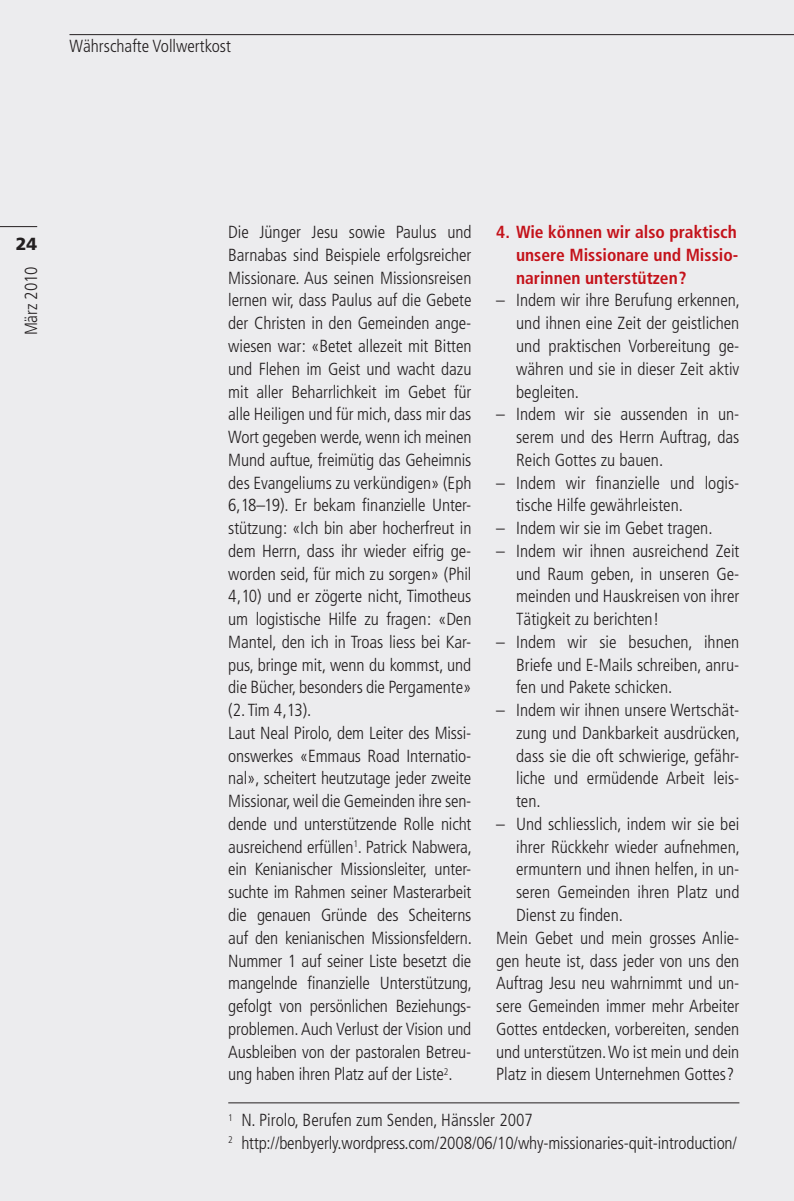
<style>
.page{position:relative;width:794px;height:1201px;background:#fff}
.page>*{position:absolute;margin:0;border:0;box-sizing:border-box;transform-origin:0 0}
.t1{font:300 condensed 17.5px/22.8px "Frutiger LT";letter-spacing:-.005em;color:#231f20}
.t2{font:700 condensed 17.5px/22.8px "Frutiger LT";color:#c4121a;text-align:justify}
.t3{font:900 17.5px "Frutiger LT";color:#231f20}
</style>
<div class="page">
<div style="left:0;top:0;width:794px;height:1200px;background:#ececee"></div>
<hr style="left:69px;top:34px;width:725px;height:1px;background:#231f20">
<hr style="left:0;top:226px;width:37px;height:1px;background:#231f20">
<hr style="left:228px;top:1102px;width:511px;height:1px;background:#231f20">
<p class="t1" style="left:69px;top:35px;width:163px">Währschafte Vollwertkost</p>
<p class="t3" style="left:16px;top:233px;width:23px">24</p>
<p class="t1" style="left:20px;top:335px;width:70px;rotate:-90deg">März 2010</p>
<p class="t1" style="left:228px;top:221px;width:245px">Die Jünger Jesu sowie Paulus und Barnabas sind Beispiele erfolgsreicher Missionare. Aus seinen Missionsreisen lernen wir, dass Paulus auf die Gebete der Christen in den Gemeinden ange&shy;wiesen war: «Betet allezeit mit Bitten und Flehen im Geist und wacht dazu mit aller Beharrlichkeit im Gebet für alle Heiligen und für mich, dass mir das Wort gegeben werde, wenn ich meinen Mund auftue, freimütig das Geheimnis des Evangeliums zu verkündigen» (Eph 6,18–19). Er bekam finanzielle Unter&shy;stützung: «Ich bin aber hocherfreut in dem Herrn, dass ihr wieder eifrig ge&shy;worden seid, für mich zu sorgen» (Phil 4,10) und er zögerte nicht, Timotheus um logistische Hilfe zu fragen: «Den Mantel, den ich in Troas liess bei Kar&shy;pus, bringe mit, wenn du kommst, und die Bücher, besonders die Pergamente» (2. Tim 4,13).<br>Laut Neal Pirolo, dem Leiter des Missi&shy;onswerkes «Emmaus Road Internatio&shy;nal», scheitert heutzutage jeder zweite Missionar, weil die Gemeinden ihre sen&shy;dende und unterstützende Rolle nicht ausreichend erfüllen<sup>1</sup>. Patrick Nabwera, ein Kenianischer Missionsleiter, unter&shy;suchte im Rahmen seiner Masterarbeit die genauen Gründe des Scheiterns auf den kenianischen Missionsfeldern.<br>Nummer 1 auf seiner Liste besetzt die mangelnde finanzielle Unterstützung, gefolgt von persönlichen Beziehungs&shy;problemen. Auch Verlust der Vision und Ausbleiben von der pastoralen Betreu&shy;ung haben ihren Platz auf der Liste<sup>2</sup>.</p>
<p class="t2" style="left:516px;top:221px;width:224px;text-indent:-20px">4. Wie können wir also praktisch unsere Missionare und Missio&shy;narinnen unterstützen?</p>
<p class="t1" style="left:516px;top:289px;width:225px;text-align:justify;text-indent:-20px">– Indem wir ihre Berufung erkennen, und ihnen eine Zeit der geistlichen und praktischen Vorbereitung ge&shy;währen und sie in dieser Zeit aktiv begleiten.</p>
<p class="t1" style="left:516px;top:403px;width:225px;text-align:justify;text-indent:-20px">– Indem wir sie aussenden in un&shy;serem und des Herrn Auftrag, das Reich Gottes zu bauen.</p>
<p class="t1" style="left:516px;top:471px;width:223px;text-indent:-20px">– Indem wir finanzielle und logis&shy;tische Hilfe gewährleisten.</p>
<p class="t1" style="left:496px;top:517px;width:218px">– Indem wir sie im Gebet tragen.</p>
<p class="t1" style="left:516px;top:539px;width:225px;text-align:justify;text-indent:-20px">– Indem wir ihnen ausreichend Zeit und Raum geben, in unseren Ge&shy;meinden und Hauskreisen von ihrer Tätigkeit zu berichten!</p>
<p class="t1" style="left:516px;top:630px;width:225px;text-align:justify;text-indent:-20px">– Indem wir sie besuchen, ihnen Briefe und E-Mails schreiben, anru&shy;fen und Pakete schicken.</p>
<p class="t1" style="left:516px;top:699px;width:225px;text-indent:-20px">– Indem wir ihnen unsere Wertschät&shy;zung und Dankbarkeit ausdrücken, dass sie die oft schwierige, gefähr&shy;liche und ermüdende Arbeit leis&shy;ten.</p>
<p class="t1" style="left:496px;top:812px;width:245px">– Und schliesslich, indem wir sie bei</p>
<p class="t1" style="left:516px;top:835px;width:225px">ihrer Rückkehr wieder aufnehmen,</p>
<p class="t1" style="left:516px;top:858px;width:225px">ermuntern und ihnen helfen, in un-</p>
<p class="t1" style="left:516px;top:881px;width:225px">seren Gemeinden ihren Platz und</p>
<p class="t1" style="left:516px;top:903px;width:108px">Dienst zu finden.</p>
<p class="t1" style="left:496px;top:926px;width:245px">Mein Gebet und mein grosses Anlie-</p>
<p class="t1" style="left:496px;top:949px;width:245px">gen heute ist, dass jeder von uns den</p>
<p class="t1" style="left:496px;top:972px;width:245px">Auftrag Jesu neu wahrnimmt und un-</p>
<p class="t1" style="left:496px;top:994px;width:245px">sere Gemeinden immer mehr Arbeiter</p>
<p class="t1" style="left:496px;top:1017px;width:245px">Gottes entdecken, vorbereiten, senden</p>
<p class="t1" style="left:496px;top:1040px;width:245px">und unterstützen. Wo ist mein und dein</p>
<p class="t1" style="left:496px;top:1063px;width:239px">Platz in diesem Unternehmen Gottes?</p>
<p class="t1" style="left:228px;top:1108px;width:510px"><sup>1</sup> N. Pirolo, Berufen zum Senden, Hänssler 2007<br><sup>2</sup> http://benbyerly.wordpress.com/2008/06/10/why-missionaries-quit-introduction/</p>
</div>
